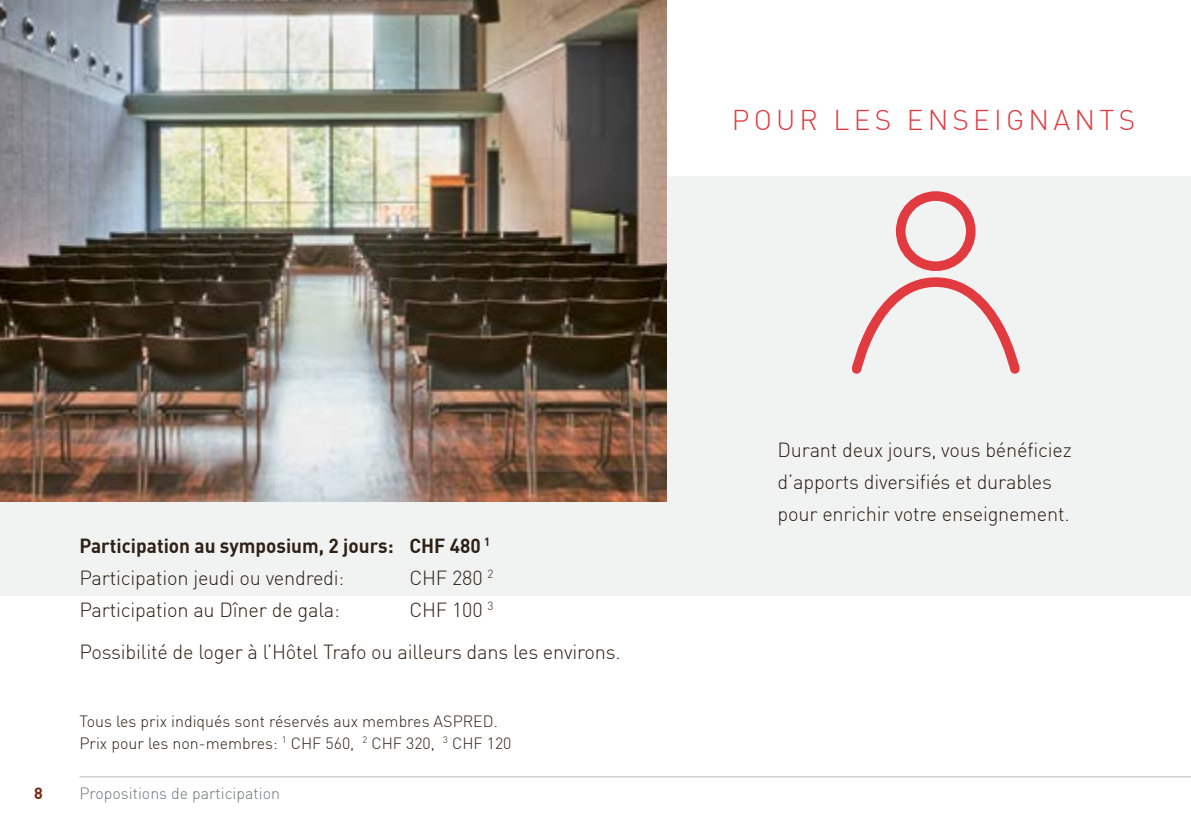
<style>
.page{position:relative;width:1191px;height:840px;background:#fff}
.page>*{position:absolute;margin:0;border:0;box-sizing:border-box;transform-origin:0 0}
.t1{font:300 28px "DIN";letter-spacing:.15em;color:#e13a41}
.t2{font:300 20px/32px "DIN";letter-spacing:-.01em;color:#2e2014}
.t3{font:700 20px/32px "DIN";color:#2e2014;scale:.95 1}
.t4{font:300 16px/22px "DIN";color:#2e2014}
.t5{font:300 16px "DIN";color:#6f7678}
.t6{font:700 16px "DIN";color:#762713}
.s1{font-weight:300}
</style>
<div class="page">
<hr style="left:79px;top:776px;width:1112px;height:1px;background:#6f7678">
<div style="left:0;top:176px;width:1191px;height:419px;background:#f1f3f3"></div>
<img style="left:0;top:0;width:666px;height:501px">
<div style="left:896px;top:191px;width:79px;height:80px;border:10px solid #e13a41;border-radius:50%"></div>
<svg style="left:852px;top:277px;width:168px;height:97px"></svg>
<h1 class="t1" style="left:732px;top:103px;width:405px">POUR LES ENSEIGNANTS</h1>
<p class="t3" style="left:79px;top:528px;width:434px">Participation au symposium, 2 jours: CHF 480 <sup>1<br></sup><span class="s1">Participation jeudi ou vendredi:</span></p>
<p class="t2" style="left:409px;top:561px;width:85px">CHF 280 <sup>2</sup></p>
<p class="t2" style="left:79px;top:588px;width:543px;line-height:42px;text-indent:330px">CHF 100 <sup>3<br></sup>Possibilité de loger à l’Hôtel Trafo ou ailleurs dans les environs.</p>
<p class="t2" style="left:79px;top:593px;width:262px">Participation au Dîner de gala:</p>
<p class="t4" style="left:79px;top:709px;width:433px">Tous les prix indiqués sont réservés aux membres ASPRED.<br>Prix pour les non-membres: <sup>1</sup> CHF 560, <sup>2</sup> CHF 320, <sup>3</sup> CHF 120</p>
<p class="t6" style="left:34px;top:782px;width:10px">8</p>
<p class="t5" style="left:79px;top:783px;width:202px">Propositions de participation</p>
<p class="t2" style="left:777px;top:433px;width:296px">Durant deux jours, vous bénéficiez d’apports diversifiés et durables pour enrichir votre enseignement.</p>
</div>
